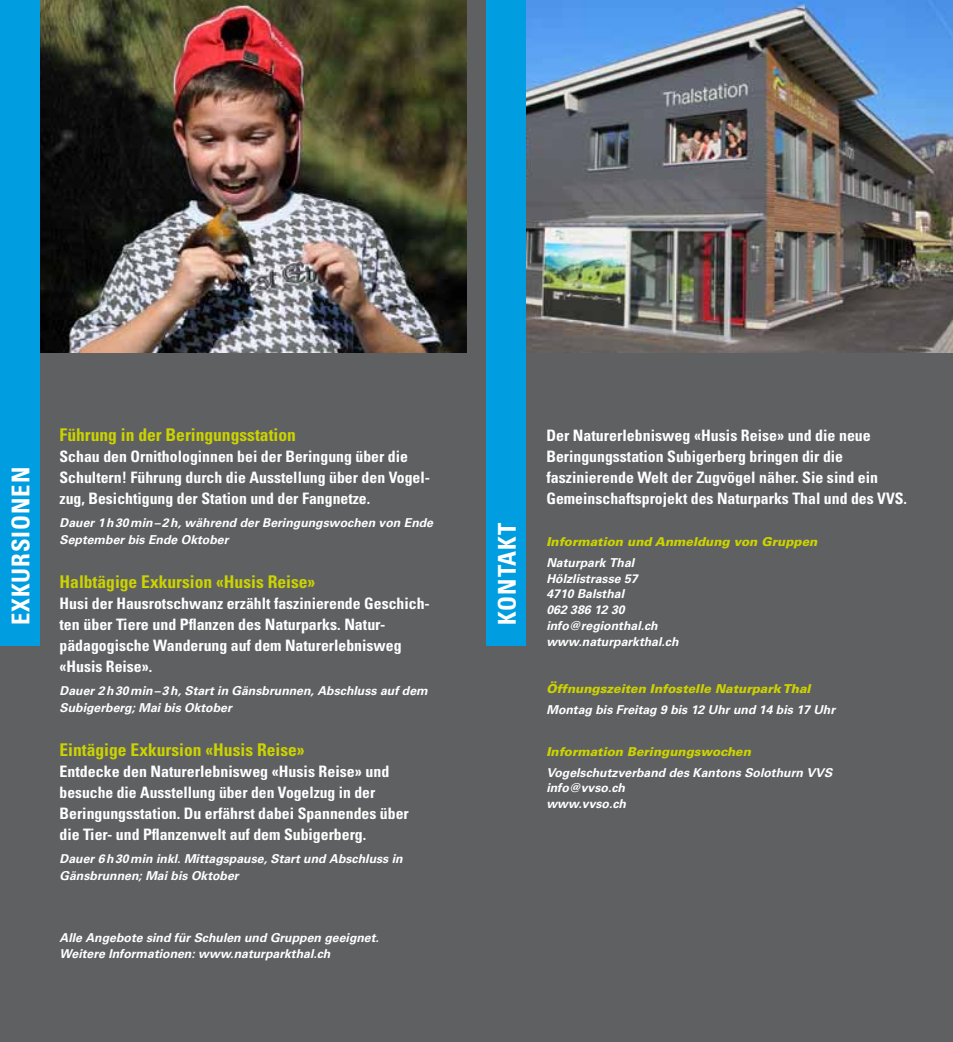
<style>
.page{position:relative;width:953px;height:1042px;background:#fff}
.page>*{position:absolute;margin:0;border:0;box-sizing:border-box;transform-origin:0 0}
.t1{font:700 condensed 24.5px "Univers";letter-spacing:.04em;color:#fff}
.t2{font:700 condensed 17.5px "Univers";color:#cbd300}
.t3{font:700 condensed 15.75px/21px "Univers";color:#fff}
.t4{font:italic 700 12.25px/15.8px "Univers";color:#fff}
.t5{font:italic 900 12.25px "Univers";color:#cbd300}
</style>
<div class="page">
<div style="left:0;top:0;width:952px;height:1042px;background:#5f6062"></div>
<img style="left:40px;top:0;width:426px;height:352px">
<img style="left:526px;top:0;width:426px;height:352px">
<div style="left:0;top:0;width:40px;height:645px;background:#009ee0"></div>
<div style="left:486px;top:0;width:40px;height:645px;background:#009ee0"></div>
<h1 class="t1" style="left:6px;top:625px;width:160px;rotate:-90deg">EXKURSIONEN</h1>
<p class="t2" style="left:60px;top:424px;width:238px">Führung in der Beringungsstation</p>
<p class="t3" style="left:60px;top:446px;width:372px">Schau den Ornithologinnen bei der Beringung über die<br>Schultern! Führung durch die Ausstellung über den Vogel&shy;zug, Besichtigung der Station und der Fangnetze.</p>
<p class="t4" style="left:60px;top:513px;width:375px;line-height:17.5px">Dauer 1h30min–2h, während der Beringungswochen von Ende<br>September bis Ende Oktober</p>
<p class="t2" style="left:60px;top:571px;width:257px">Halbtägige Exkursion «Husis Reise»</p>
<p class="t3" style="left:60px;top:593px;width:372px">Husi der Hausrotschwanz erzählt faszinierende Geschich&shy;ten über Tiere und Pflanzen des Naturparks. Natur&shy;pädagogische Wanderung auf dem Naturerlebnisweg «Husis Reise».</p>
<p class="t4" style="left:60px;top:681px;width:369px;line-height:17.5px">Dauer 2h30min–3h, Start in Gänsbrunnen, Abschluss auf dem<br>Subigerberg; Mai bis Oktober</p>
<p class="t2" style="left:60px;top:739px;width:246px">Eintägige Exkursion «Husis Reise»</p>
<p class="t3" style="left:60px;top:761px;width:351px">Entdecke den Naturerlebnisweg «Husis Reise» und besuche die Ausstellung über den Vogelzug in der Beringungsstation. Du erfährst dabei Spannendes über die Tier- und Pflanzenwelt auf dem Subigerberg.</p>
<p class="t4" style="left:60px;top:849px;width:344px;line-height:17.5px">Dauer 6h30min inkl. Mittagspause, Start und Abschluss in<br>Gänsbrunnen; Mai bis Oktober</p>
<p class="t4" style="left:60px;top:930px;width:321px">Alle Angebote sind für Schulen und Gruppen geeignet.<br>Weitere Informationen: www.naturparkthal.ch</p>
<h1 class="t1" style="left:492px;top:625px;width:104px;rotate:-90deg">KONTAKT</h1>
<p class="t3" style="left:546px;top:425px;width:362px">Der Naturerlebnisweg «Husis Reise» und die neue Beringungsstation Subigerberg bringen dir die faszinierende Welt der Zugvögel näher. Sie sind ein Gemeinschaftsprojekt des Naturparks Thal und des VVS.</p>
<p class="t5" style="left:546px;top:534px;width:272px">Information und Anmeldung von Gruppen</p>
<p class="t4" style="left:546px;top:555px;width:134px">Naturpark Thal<br>Hölzlistrasse 57<br>4710 Balsthal<br>062 386 12 30 info@regionthal.ch www.naturparkthal.ch</p>
<p class="t5" style="left:546px;top:681px;width:266px">Öffnungszeiten Infostelle Naturpark Thal</p>
<p class="t4" style="left:546px;top:702px;width:290px">Montag bis Freitag 9 bis 12 Uhr und 14 bis 17 Uhr</p>
<p class="t5" style="left:546px;top:744px;width:206px">Information Beringungswochen</p>
<p class="t4" style="left:546px;top:764px;width:287px">Vogelschutzverband des Kantons Solothurn VVS info@vvso.ch<br>www.vvso.ch</p>
</div>
